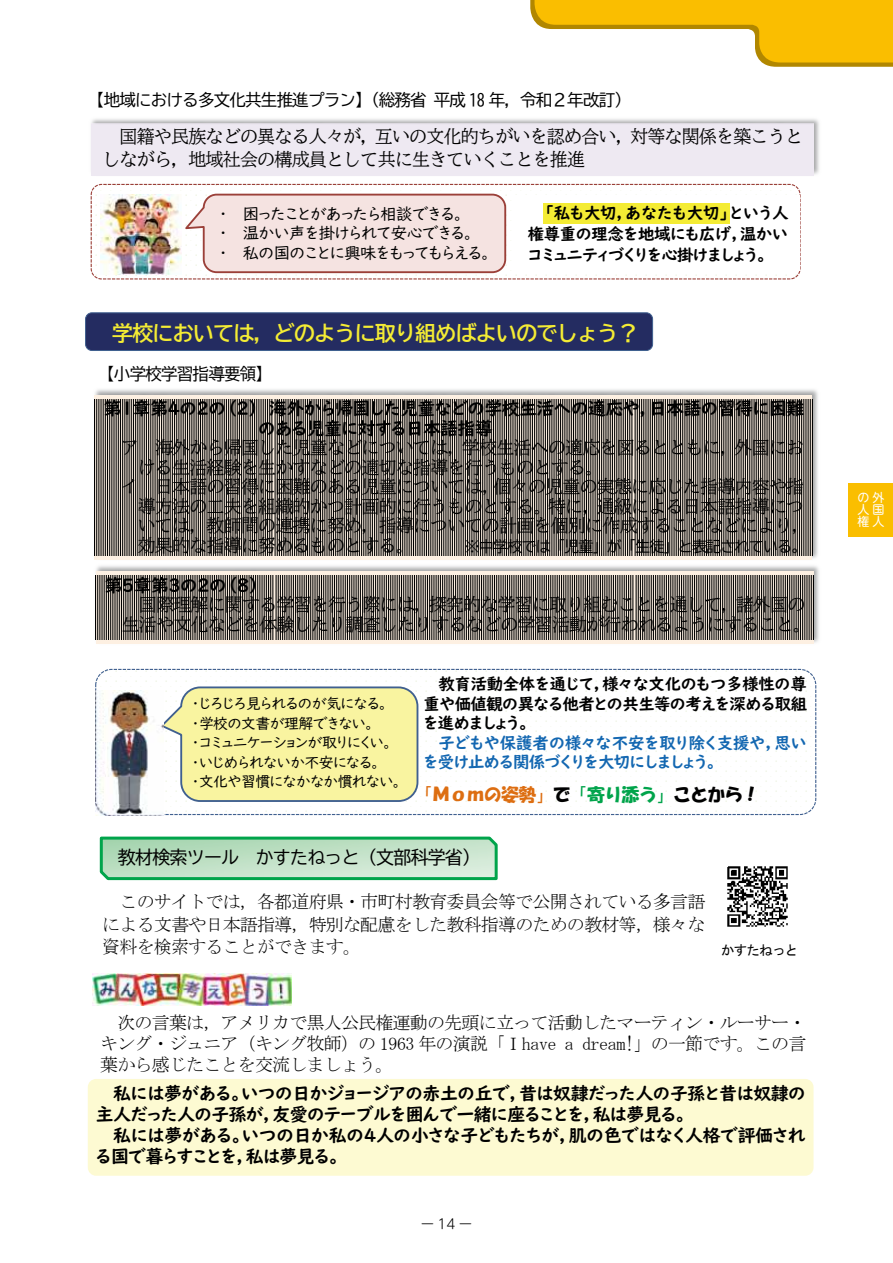
<style>
.page{position:relative;width:893px;height:1263px;background:#fff}
.page>*{position:absolute;margin:0;border:0;box-sizing:border-box;transform-origin:0 0}
.t1{font:21px "BIZ UD Gothic Bold";letter-spacing:-.035em;color:#f4ec34}
.t2{font:18px/23.4px "BIZ UD Mincho Medium";letter-spacing:-.045em;color:#000}
.t3{font:18px/21px "UD Digi Kyokasho NK B";letter-spacing:-.025em;color:#000}
.t4{font:18px/22.5px "MS Mincho";letter-spacing:-.045em;color:#000;text-align:justify}
.t5{font:18px "HGS Soei Kakupoptai";letter-spacing:-.045em;color:#dd6e11}
.t6{font:18px "BIZ UD Gothic";letter-spacing:-.045em;color:#000}
.t7{font:18px "UD Digi Kyokasho NK B";letter-spacing:-.045em;color:#000}
.t8{font:16.5px/19.5px "UD Digi Kyokasho NK B";letter-spacing:-.02em;color:#000;text-align:justify}
.t9{font:16.5px/19.5px "UD Digi Kyokasho NK R";letter-spacing:-.025em;color:#000}
.t10{font:16.5px "BIZ UD Gothic";letter-spacing:-.045em;color:#000}
.t11{font:16.5px/19.5px "UD Digi Kyokasho NK B";letter-spacing:-.01em;color:#1367b1}
.t12{font:15px/19.5px "UD Digi Kyokasho NK R";letter-spacing:-.03em;color:#000}
.t13{font:15px "BIZ UD Gothic";letter-spacing:-.055em;color:#000}
.t14{font:13.5px "MS Gothic";letter-spacing:-.06em;color:#000}
.t15{font:300 13.5px "UD Shin M Go Pr 6";color:#000}
.t16{font:12px/12px "UD Shin M Go Pr 6";color:#fff;text-align:justify}
.s1{color:#000}
.s2{color:#00a44b}
</style>
<div class="page">
<div style="left:91px;top:184px;width:709px;height:95px;background:linear-gradient(to right,#fefefd,#fffffe);border-radius:10px"></div>
<div style="left:91px;top:184px;width:710px;height:95px;border:1px dashed #9b4039;border-radius:10px"></div>
<div style="left:95px;top:669px;width:721px;height:146px;border:1px dashed #40608f;border-radius:16px"></div>
<div style="left:204px;top:195px;width:301px;height:77px;background:#f5e3e1;border-radius:13px"></div>
<div style="left:203px;top:194px;width:303px;height:79px;border:2px solid #9b4039;border-radius:13px"></div>
<div style="left:181px;top:687px;width:236px;height:114px;background:#f9f4a0;border-radius:19px"></div>
<div style="left:180px;top:686px;width:238px;height:116px;border:2px solid #40608f;border-radius:19px"></div>
<div style="left:86px;top:313px;width:567px;height:37px;background:#242c61;border-radius:6px"></div>
<div style="left:85px;top:312px;width:568px;height:39px;border:1px solid #40608f;border-radius:6px"></div>
<img style="left:95px;top:690px;width:68px;height:125px">
<svg style="left:99px;top:836px;width:399px;height:45px;background:#a8d9b8"></svg>
<img style="left:93px;top:973px;width:199px;height:32px">
<img style="left:101px;top:194px;width:80px;height:81px">
<img style="left:91px;top:119px;width:728px;height:57px">
<div style="left:91px;top:124px;width:722px;height:51px;background:#eee9f2"></div>
<div style="left:515px;top:196px;width:285px;height:75px;background:#fff"></div>
<div style="left:543px;top:203px;width:187px;height:21px;background:#f4ec34"></div>
<img style="left:95px;top:566px;width:724px;height:78px">
<svg style="left:96px;top:571px;width:717px;height:72px;background:#e0d5c8"></svg>
<img style="left:96px;top:576px;width:717px;height:63px">
<img style="left:94px;top:389px;width:724px;height:171px">
<svg style="left:95px;top:395px;width:717px;height:164px;background:#ede1d3"></svg>
<img style="left:95px;top:399px;width:717px;height:156px">
<div style="left:88px;top:1079px;width:725px;height:97px;background:#fdfad2;border-radius:8px"></div>
<img style="left:727px;top:866px;width:61px;height:61px">
<svg style="left:530px;top:0;width:363px;height:67px"></svg>
<div style="left:849px;top:483px;width:44px;height:53px;background:#fabe00"></div>
<p class="t10" style="left:88px;top:91px;width:544px">【地域における多文化共生推進プラン】（総務省 平成 18 年，令和２年改訂）</p>
<p class="t2" style="left:102px;top:124px;width:702px;text-indent:17px">国籍や民族などの異なる人々が，互いの文化的ちがいを認め合い，対等な関係を築こうとしながら，地域社会の構成員として共に生きていくことを推進</p>
<p class="t8" style="left:528px;top:203px;width:262px;line-height:21px;text-indent:16px">「私も大切，あなたも大切」という人権尊重の理念を地域にも広げ，温かいコミュニティづくりを心掛けましょう。</p>
<p class="t9" style="left:219px;top:204px;width:272px">・ 困ったことがあったら相談できる。<br>・ 温かい声を掛けられて安心できる。<br>・ 私の国のことに興味をもってもらえる。</p>
<p class="t1" style="left:112px;top:322px;width:528px">学校においては，どのように取り組めばよいのでしょう？</p>
<p class="t10" style="left:98px;top:366px;width:175px">【小学校学習指導要領】</p>
<p class="t3" style="left:258px;top:399px;width:548px;line-height:19.5px;text-indent:-155px">第１章第４の２の（２） 海外から帰国した児童などの学校生活への適応や，日本語の習得に困難のある児童に対する日本語指導</p>
<p class="t2" style="left:121px;top:436px;width:685px">ア 海外から帰国した児童などについては，学校生活への適応を図るとともに，外国にお</p>
<p class="t2" style="left:138px;top:455px;width:467px">ける生活経験を生かすなどの適切な指導を行うものとする。</p>
<p class="t2" style="left:121px;top:475px;width:685px">イ 日本語の習得に困難のある児童については，個々の児童の実態に応じた指導内容や指</p>
<p class="t2" style="left:138px;top:494px;width:668px">導方法の工夫を組織的かつ計画的に行うものとする。特に，通級による日本語指導につ</p>
<p class="t2" style="left:138px;top:514px;width:673px">いては，教師間の連携に努め，指導についての計画を個別に作成することなどにより，</p>
<p class="t2" style="left:138px;top:533px;width:278px">効果的な指導に努めるものとする。</p>
<p class="t13" style="left:465px;top:539px;width:343px">※中学校では「児童」が「生徒」と表記されている。</p>
<p class="t7" style="left:105px;top:574px;width:157px">第５章第３の２の（８）</p>
<p class="t2" style="left:122px;top:595px;width:691px;line-height:19.5px;text-indent:17px">国際理解に関する学習を行う際には，探究的な学習に取り組むことを通して，諸外国の生活や文化などを体験したり調査したりするなどの学習活動が行われるようにすること。</p>
<p class="t12" style="left:192px;top:694px;width:210px">・じろじろ見られるのが気になる。<br>・学校の文書が理解できない。<br>・コミュニケーションが取りにくい。・いじめられないか不安になる。<br>・文化や習慣になかなか慣れない。</p>
<p class="t8" style="left:424px;top:674px;width:385px;text-indent:15px">教育活動全体を通じて，様々な文化のもつ多様性の尊重や価値観の異なる他者との共生等の考えを深める取組を進めましょう。</p>
<p class="t11" style="left:424px;top:733px;width:384px;text-indent:15px">子どもや保護者の様々な不安を取り除く支援や，思いを受け止める関係づくりを大切にしましょう。</p>
<p class="t5" style="left:415px;top:785px;width:346px">「Ｍｏｍの姿勢」<span class="s1">で</span><span class="s2">「寄り添う」</span><span class="s1">ことから！</span></p>
<p class="t6" style="left:118px;top:848px;width:364px">教材検索ツール かすたねっと（文部科学省）</p>
<p class="t4" style="left:102px;top:891px;width:605px;text-indent:17px">このサイトでは，各都道府県・市町村教育委員会等で公開されている多言語による文書や日本語指導，特別な配慮をした教科指導のための教材等，様々な資料を検索することができます。</p>
<p class="t14" style="left:721px;top:943px;width:79px">かすたねっと</p>
<p class="t4" style="left:100px;top:1012px;width:708px;line-height:21px;text-indent:17px">次の言葉は，アメリカで黒人公民権運動の先頭に立って活動したマーティン・ルーサー・キング・ジュニア（キング牧師）の 1963 年の演説「Ｉhave a dream!」の一節です。この言葉から感じたことを交流しましょう。</p>
<p class="t3" style="left:96px;top:1082px;width:711px;text-indent:17px">私には夢がある。いつの日かジョージアの赤土の丘で，昔は奴隷だった人の子孫と昔は奴隷の主人だった人の子孫が，友愛のテーブルを囲んで一緒に座ることを，私は夢見る。</p>
<p class="t3" style="left:96px;top:1124px;width:711px;text-indent:17px">私には夢がある。いつの日か私の４人の小さな子どもたちが，肌の色ではなく人格で評価される国で暮らすことを，私は夢見る。</p>
<p class="t15" style="left:421px;top:1213px;width:53px">ー14ー</p>
<p class="t16" style="left:857px;top:491px;width:28px">の外人国権人</p>
</div>
